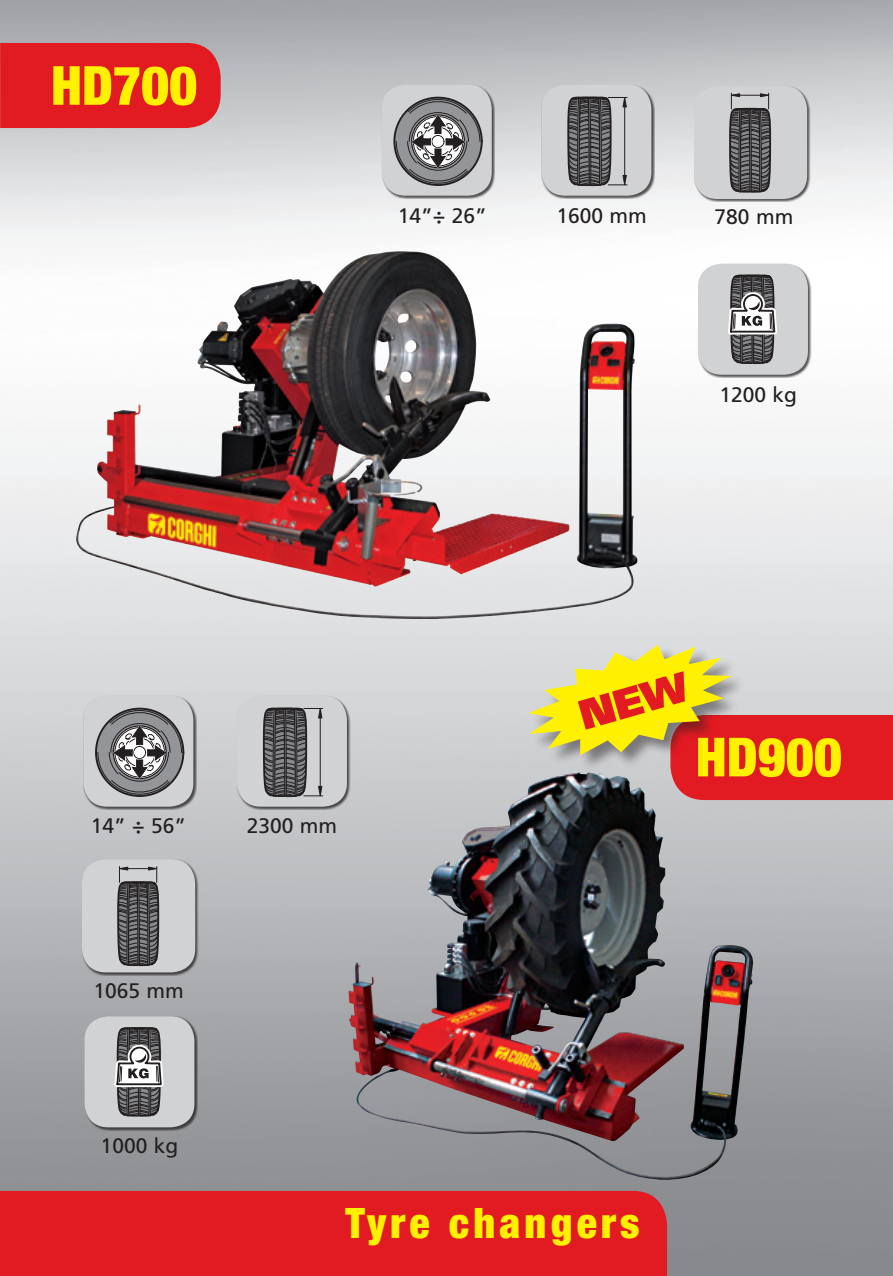
<style>
.page{position:relative;width:893px;height:1276px;background:#fff}
.page>*{position:absolute;margin:0;border:0;box-sizing:border-box;transform-origin:0 0}
.NomeMacchina_HLV_Bla{font:900 condensed 54px "Helvetica Neue LT Std";color:#fff101}
.t1{font:900 condensed 42px "Helvetica Neue LT Std";letter-spacing:.1em;color:#fff101}
.Normale{font:21px "Frutiger";color:#231f20}
</style>
<div class="page">
<img style="left:0;top:0;width:893px;height:1276px">
<div style="left:0;top:1191px;width:667px;height:85px;background:#e21a21"></div>
<div style="left:0;top:43px;width:221px;height:85px;background:#e21a21"></div>
<div style="left:694px;top:86px;width:116px;height:116px;background:#231f20;opacity:.75"></div>
<div style="left:694px;top:86px;width:113px;height:113px;background:#d1d2d4;border-radius:24px"></div>
<svg style="left:729px;top:93px;width:43px;height:100px"></svg>
<div style="left:694px;top:87px;width:112px;height:111px;border:2px solid #fff"></div>
<div style="left:382px;top:84px;width:113px;height:115px;background:#231f20;opacity:.75"></div>
<svg style="left:382px;top:85px;width:110px;height:111px;background:#a6a6a8"></svg>
<div style="left:541px;top:84px;width:114px;height:115px;background:#231f20;opacity:.75"></div>
<svg style="left:541px;top:85px;width:110px;height:111px;background:#a5a5a7"></svg>
<div style="left:698px;top:263px;width:113px;height:115px;background:#231f20;opacity:.75"></div>
<div style="left:698px;top:264px;width:110px;height:111px;background:#d1d2d4;border-radius:24px"></div>
<svg style="left:728px;top:274px;width:49px;height:91px;background:#818082"></svg>
<div style="left:698px;top:264px;width:110px;height:111px;border:2px solid #fff"></div>
<div style="left:83px;top:695px;width:114px;height:115px;background:#231f20;opacity:.75"></div>
<svg style="left:84px;top:696px;width:109px;height:110px;background:#a5a5a7"></svg>
<div style="left:237px;top:695px;width:113px;height:115px;background:#231f20;opacity:.75"></div>
<svg style="left:237px;top:696px;width:110px;height:110px;background:#a5a5a7"></svg>
<div style="left:82px;top:859px;width:116px;height:116px;background:#231f20;opacity:.75"></div>
<div style="left:82px;top:859px;width:113px;height:113px;background:#d1d2d4;border-radius:24px"></div>
<svg style="left:117px;top:866px;width:43px;height:101px"></svg>
<div style="left:82px;top:860px;width:112px;height:111px;border:2px solid #fff"></div>
<div style="left:84px;top:1016px;width:114px;height:114px;background:#231f20;opacity:.75"></div>
<div style="left:85px;top:1016px;width:109px;height:111px;background:#d1d2d4;border-radius:24px"></div>
<svg style="left:114px;top:1027px;width:50px;height:90px;background:#828182"></svg>
<div style="left:85px;top:1016px;width:109px;height:111px;border:2px solid #fff"></div>
<img style="left:348px;top:772px;width:245px;height:253px">
<img style="left:97px;top:251px;width:301px;height:247px">
<svg style="left:528px;top:645px;width:365px;height:155px;background:#d79565"></svg>
<p class="NomeMacchina_HLV_Bla" style="left:51px;top:52px;width:148px">HD700</p>
<p class="Normale" style="left:398px;top:203px;width:91px">14”÷ 26”</p>
<p class="Normale" style="left:556px;top:203px;width:92px">1600 mm</p>
<p class="Normale" style="left:714px;top:204px;width:80px">780 mm</p>
<p class="Normale" style="left:719px;top:382px;width:79px">1200 kg</p>
<p class="Normale" style="left:91px;top:813px;width:97px">14” ÷ 56”</p>
<p class="Normale" style="left:247px;top:813px;width:92px">2300 mm</p>
<p class="NomeMacchina_HLV_Bla" style="left:696px;top:724px;width:148px">HD900</p>
<p class="Normale" style="left:93px;top:978px;width:92px">1065 mm</p>
<p class="Normale" style="left:101px;top:1133px;width:79px">1000 kg</p>
<h2 class="t1" style="left:346px;top:1197px;width:295px">Tyre changers</h2>
</div>
